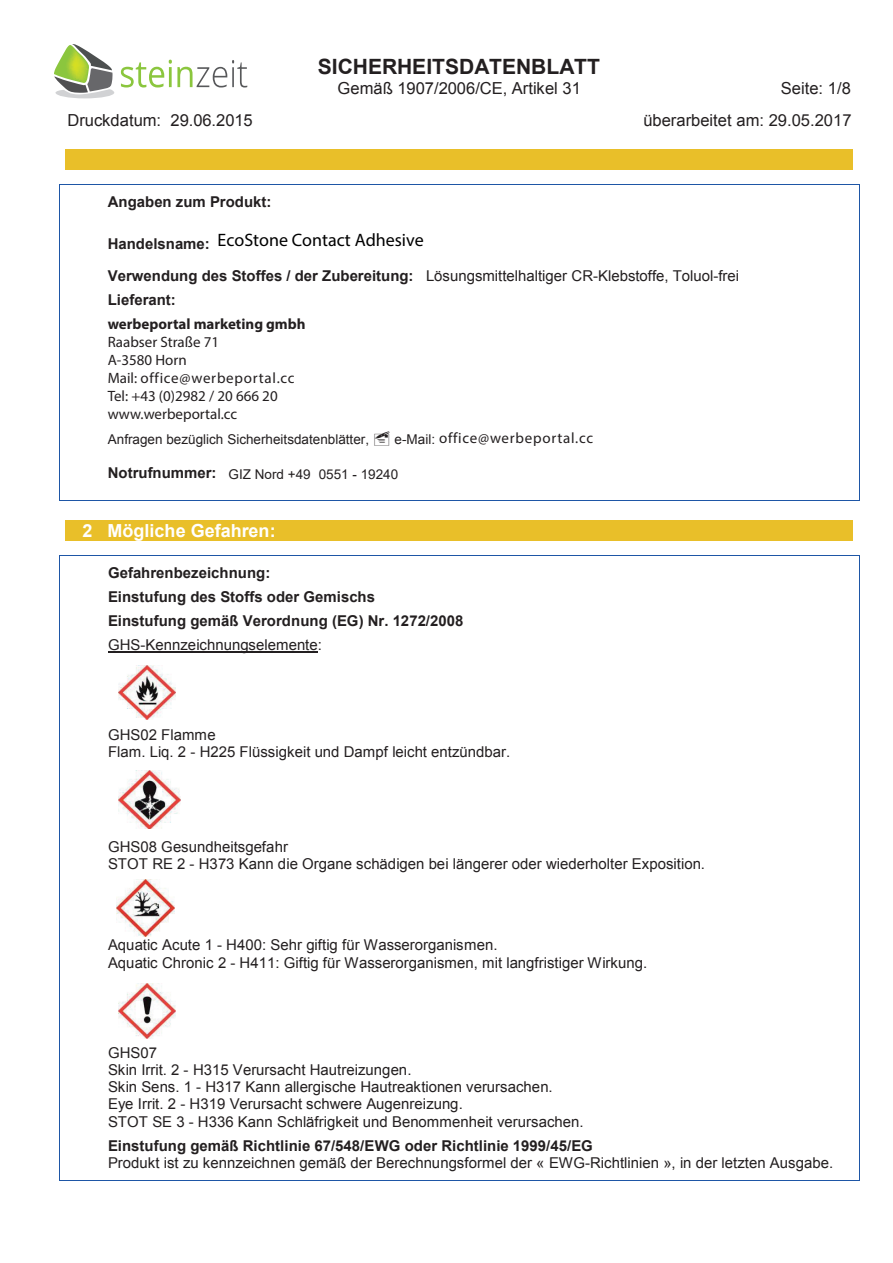
<style>
.page{position:relative;width:893px;height:1263px;background:#fff}
.page>*{position:absolute;margin:0;border:0;box-sizing:border-box;transform-origin:0 0}
.t1{font:700 21px "Arial";color:#231f20}
.t2{font:18px "Myriad Pro";color:#000001}
.t3{font:700 18px "Arial";color:#fff}
.t4{font:16.5px/32.7px "Arial";color:#231f20;text-align:right}
.t5{font:15px/17.2px "Arial";color:#231f20}
.t6{font:700 15px/24.2px "Arial";color:#231f20}
.t7{font:15px/18px "Myriad Pro";letter-spacing:.005em;color:#231f20}
.t8{font:700 15px "Myriad Pro";color:#231f20}
.t9{font:15px "Myriad Pro";letter-spacing:.05em;color:#231f20}
.t10{font:13.5px "Arial";color:#231f20}
.s1{font-weight:400}
.s2{font-weight:700;font-size:15px}
</style>
<div class="page">
<hr style="left:59px;top:184px;width:800px;height:1px;background:#1e56a6">
<hr style="left:59px;top:500px;width:800px;height:1px;background:#1e56a6">
<svg style="left:59px;top:185px;width:1px;height:315px"></svg>
<svg style="left:859px;top:184px;width:1px;height:317px"></svg>
<div style="left:65px;top:149px;width:788px;height:21px;background:#e9bf29"></div>
<div style="left:65px;top:520px;width:788px;height:21px;background:#e9bf29"></div>
<hr style="left:59px;top:555px;width:800px;height:1px;background:#1e56a6">
<hr style="left:108px;top:652px;width:210px;height:1px;background:#231f20">
<svg style="left:59px;top:556px;width:1px;height:104px"></svg>
<svg style="left:859px;top:555px;width:1px;height:105px"></svg>
<img style="left:119px;top:666px;width:56px;height:54px">
<hr style="left:59px;top:660px;width:1px;height:66px;background:#1e56a6">
<hr style="left:859px;top:660px;width:1px;height:66px;background:#1e56a6">
<svg style="left:59px;top:726px;width:1px;height:153px"></svg>
<svg style="left:859px;top:726px;width:1px;height:153px"></svg>
<img style="left:116px;top:879px;width:58px;height:57px">
<hr style="left:59px;top:879px;width:1px;height:58px;background:#1e56a6">
<hr style="left:859px;top:879px;width:1px;height:58px;background:#1e56a6">
<svg style="left:59px;top:937px;width:1px;height:41px"></svg>
<svg style="left:859px;top:937px;width:1px;height:41px"></svg>
<img style="left:119px;top:983px;width:57px;height:55px">
<hr style="left:59px;top:978px;width:1px;height:66px;background:#1e56a6">
<hr style="left:859px;top:978px;width:1px;height:66px;background:#1e56a6">
<hr style="left:59px;top:1180px;width:800px;height:1px;background:#1e56a6">
<svg style="left:59px;top:1044px;width:1px;height:136px"></svg>
<svg style="left:859px;top:1044px;width:1px;height:137px"></svg>
<img style="left:118px;top:770px;width:62px;height:58px">
<svg style="left:121px;top:60px;width:126px;height:27px"></svg>
<svg style="left:54px;top:44px;width:60px;height:54px"></svg>
<p class="t4" style="left:68px;top:104px;width:187px">Druckdatum: 29.06.2015</p>
<h1 class="t1" style="left:318px;top:52px;width:284px">SICHERHEITSDATENBLATT</h1>
<p class="t4" style="left:338px;top:72px;width:245px">Gemäß 1907/2006/CE, Artikel 31</p>
<p class="t4" style="left:643px;top:72px;width:210px">Seite: 1/8<br>überarbeitet am: 29.05.2017</p>
<p class="t6" style="left:108px;top:190px;width:165px">Angaben zum Produkt:</p>
<p class="t2" style="left:108px;top:229px;width:318px"><sub>Handelsname:</sub> EcoStone Contact Adhesive</p>
<p class="t6" style="left:108px;top:264px;width:633px">Verwendung des Stoffes / der Zubereitung: <span class="s1">Lösungsmittelhaltiger CR-Klebstoffe, Toluol-frei<br></span>Lieferant:</p>
<p class="t8" style="left:108px;top:314px;width:199px">werbeportal marketing gmbh</p>
<p class="t7" style="left:108px;top:332px;width:188px">Raabser Straße 71<br>A-3580 Horn<br>Mail: office@werbeportal.cc<br>Tel: +43 (0)2982 / 20 666 20 www.werbeportal.cc</p>
<p class="t9" style="left:439px;top:429px;width:156px">office@werbeportal.cc</p>
<p class="t10" style="left:108px;top:430px;width:263px">Anfragen bezüglich Sicherheitsdatenblätter,</p>
<p class="t10" style="left:395px;top:430px;width:42px">e-Mail:</p>
<p class="t10" style="left:108px;top:465px;width:292px"><span class="s2">Notrufnummer:</span> GIZ Nord +49 0551 - 19240</p>
<p class="t3" style="left:83px;top:518px;width:195px">2 Mögliche Gefahren:</p>
<p class="t6" style="left:108px;top:561px;width:357px">Gefahrenbezeichnung:<br>Einstufung des Stoffs oder Gemischs<br>Einstufung gemäß Verordnung (EG) Nr. 1272/2008</p>
<p class="t5" style="left:108px;top:636px;width:216px">GHS-Kennzeichnungselemente:</p>
<p class="t5" style="left:108px;top:726px;width:404px">GHS02 Flamme<br>Flam. Liq. 2 - H225 Flüssigkeit und Dampf leicht entzündbar.</p>
<p class="t5" style="left:108px;top:838px;width:598px">GHS08 Gesundheitsgefahr<br>STOT RE 2 - H373 Kann die Organe schädigen bei längerer oder wiederholter Exposition.</p>
<p class="t5" style="left:108px;top:937px;width:541px">Aquatic Acute 1 - H400: Sehr giftig für Wasserorganismen.<br>Aquatic Chronic 2 - H411: Giftig für Wasserorganismen, mit langfristiger Wirkung.</p>
<p class="t5" style="left:108px;top:1044px;width:477px">GHS07<br>Skin Irrit. 2 - H315 Verursacht Hautreizungen.<br>Skin Sens. 1 - H317 Kann allergische Hautreaktionen verursachen.<br>Eye Irrit. 2 - H319 Verursacht schwere Augenreizung.<br>STOT SE 3 - H336 Kann Schläfrigkeit und Benommenheit verursachen.</p>
<p class="t6" style="left:108px;top:1134px;width:486px">Einstufung gemäß Richtlinie 67/548/EWG oder Richtlinie 1999/45/EG</p>
<p class="t5" style="left:108px;top:1154px;width:727px">Produkt ist zu kennzeichnen gemäß der Berechnungsformel der « EWG-Richtlinien », in der letzten Ausgabe.</p>
</div>
